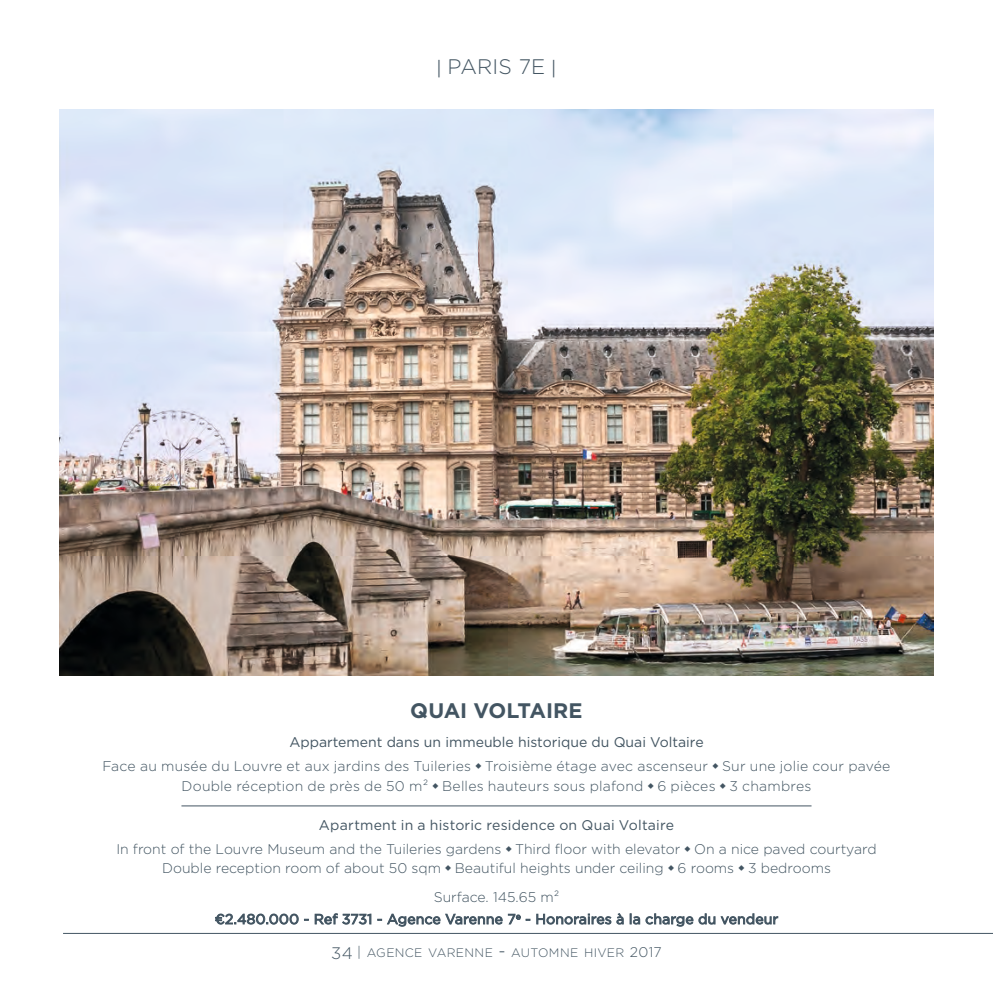
<style>
.page{position:relative;width:993px;height:993px;background:#fff}
.page>*{position:absolute;margin:0;border:0;box-sizing:border-box;transform-origin:0 0}
.t1{font:700 21px "Gotham";letter-spacing:-.005em;color:#435562}
.t2{font:300 21px "Gotham";letter-spacing:.01em;color:#435562}
.t3{font:300 14px/19.2px "Gotham";color:#435562;text-align:center}
.t4{font:14px "Gotham";color:#435562}
.t5{font:300 12.25px "Gotham";letter-spacing:.025em;color:#435562}
.s1{font-family:"Helvetica";font-size:17.5px}
.s2{font-size:16.62px}
.s3{font-size:14px}
.s4{font-size:17.5px}
</style>
<div class="page">
<hr style="left:63px;top:932px;width:929px;height:1px;background:#435562">
<img style="left:60px;top:109px;width:873px;height:566px">
<hr style="left:181px;top:805px;width:630px;height:1px;background:#435562">
<svg style="left:215px;top:913px;width:83px;height:11px"></svg>
<svg style="left:315px;top:913px;width:56px;height:11px"></svg>
<svg style="left:387px;top:913px;width:115px;height:13px"></svg>
<svg style="left:508px;top:913px;width:12px;height:10px"></svg>
<svg style="left:536px;top:913px;width:87px;height:11px"></svg>
<svg style="left:630px;top:913px;width:9px;height:11px"></svg>
<svg style="left:645px;top:913px;width:132px;height:13px"></svg>
<p class="t2" style="left:437px;top:54px;width:120px"><span class="s1">|</span> PARIS 7E <span class="s1">|</span></p>
<p class="t1" style="left:410px;top:697px;width:174px">QUAI VOLTAIRE</p>
<p class="t4" style="left:289px;top:733px;width:415px">Appartement dans un immeuble historique du Quai Voltaire</p>
<p class="t3" style="left:102px;top:756px;width:789px">Face au musée du Louvre et aux jardins des Tuileries Troisième étage avec ascenseur Sur une jolie cour pavée<br>Double réception de près de 50 m² Belles hauteurs sous plafond 6 pièces 3 chambres</p>
<p class="t4" style="left:319px;top:816px;width:356px">Apartment in a historic residence on Quai Voltaire</p>
<p class="t3" style="left:116px;top:838px;width:761px">In front of the Louvre Museum and the Tuileries gardens Third floor with elevator On a nice paved courtyard<br>Double reception room of about 50 sqm Beautiful heights under ceiling 6 rooms 3 bedrooms</p>
<p class="t3" style="left:433px;top:886px;width:127px">Surface. 145.65 m²</p>
<p class="t5" style="left:331px;top:944px;width:332px"><span class="s2">34</span> <span class="s3">|</span> AGENCE VARENNE <span class="s4">-</span> AUTOMNE HIVER <span class="s3">2017</span></p>
</div>
